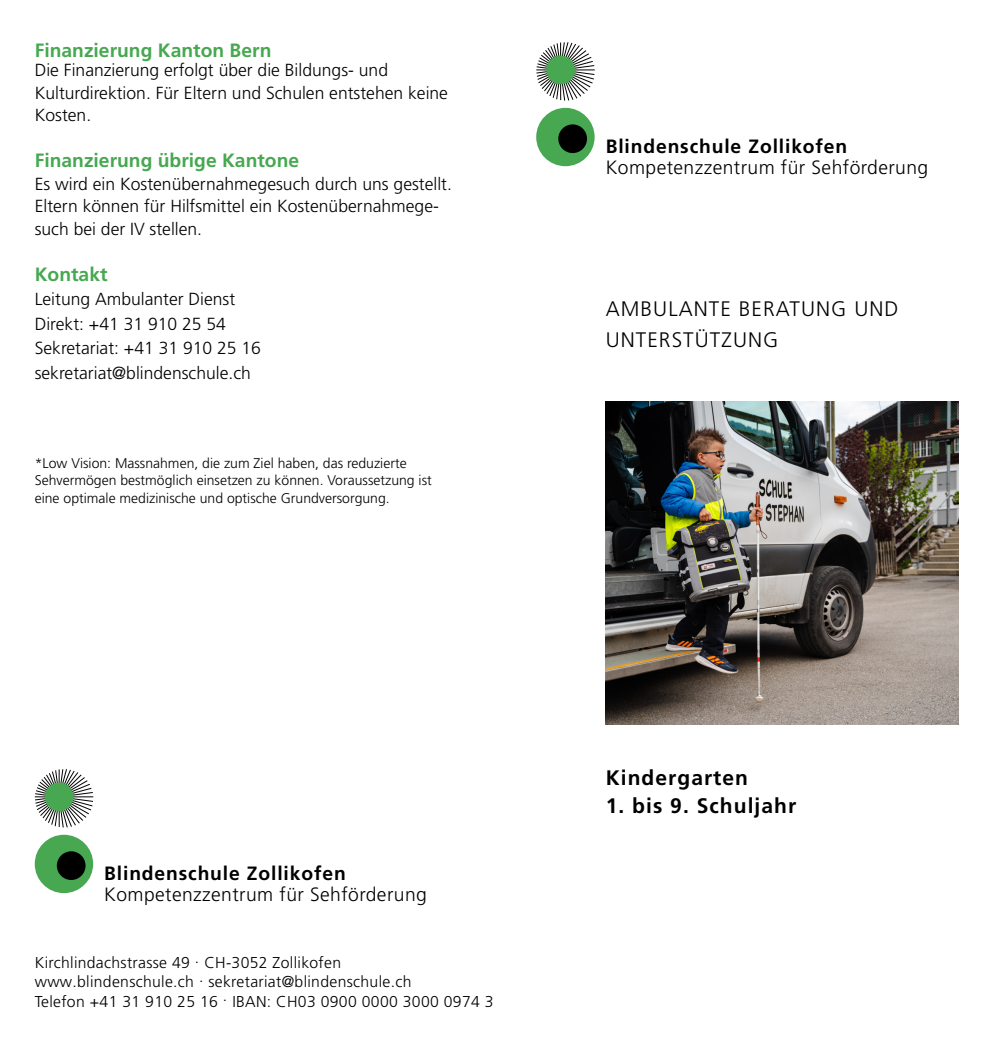
<style>
.page{position:relative;width:993px;height:1042px;background:#fff}
.page>*{position:absolute;margin:0;border:0;box-sizing:border-box;transform-origin:0 0}
.t1{font:300 21px/31.5px "Frutiger LT Pro";letter-spacing:.05em;color:#000}
.t2{font:700 21px "Frutiger LT Pro";letter-spacing:.05em;color:#000}
.t3{font:300 19.25px "Frutiger LT Pro";letter-spacing:.02em;color:#000}
.t4{font:700 19.25px "Frutiger LT Pro";color:#47a851}
.t5{font:700 19.25px "Frutiger LT Pro";letter-spacing:.045em;color:#000}
.t6{font:300 17.5px/22.8px "Frutiger LT Pro";color:#000}
.t7{font:300 15.75px/19.2px "Frutiger LT Pro";letter-spacing:.02em;color:#000}
.t8{font:300 14px/17.5px "Frutiger LT Pro";color:#000}
</style>
<div class="page">
<img style="left:605px;top:401px;width:352px;height:323px">
<div style="left:536px;top:108px;width:58px;height:58px;background:#47a851;border-radius:50%"></div>
<div style="left:558px;top:124px;width:29px;height:29px;background:#000;border-radius:50%"></div>
<svg style="left:536px;top:42px;width:59px;height:59px"></svg>
<div style="left:546px;top:56px;width:28px;height:28px;background:#47a851;border-radius:50%"></div>
<div style="left:35px;top:835px;width:58px;height:58px;background:#47a851;border-radius:50%"></div>
<div style="left:57px;top:851px;width:28px;height:29px;background:#000;border-radius:50%"></div>
<svg style="left:34px;top:769px;width:60px;height:59px"></svg>
<div style="left:45px;top:782px;width:28px;height:29px;background:#47a851;border-radius:50%"></div>
<p class="t4" style="left:35px;top:39px;width:238px">Finanzierung Kanton Bern</p>
<p class="t6" style="left:35px;top:59px;width:414px">Die Finanzierung erfolgt über die Bildungs- und<br>Kulturdirektion. Für Eltern und Schulen entstehen keine<br>Kosten.</p>
<p class="t4" style="left:35px;top:149px;width:266px">Finanzierung übrige Kantone</p>
<p class="t6" style="left:35px;top:172px;width:418px">Es wird ein Kostenübernahmegesuch durch uns gestellt.<br>Eltern können für Hilfsmittel ein Kostenübernahmege&shy;such bei der IV stellen.</p>
<p class="t4" style="left:35px;top:263px;width:74px">Kontakt</p>
<p class="t6" style="left:35px;top:287px;width:228px;line-height:24.5px">Leitung Ambulanter Dienst<br>Direkt: +41 31 910 25 54<br>Sekretariat: +41 31 910 25 16 sekretariat@blindenschule.ch</p>
<p class="t8" style="left:35px;top:454px;width:398px">*Low Vision: Massnahmen, die zum Ziel haben, das reduzierte<br>Sehvermögen bestmöglich einsetzen zu können. Voraussetzung ist eine optimale medizinische und optische Grundversorgung.</p>
<p class="t5" style="left:104px;top:861px;width:243px">Blindenschule Zollikofen</p>
<p class="t3" style="left:104px;top:883px;width:324px">Kompetenzzentrum für Sehförderung</p>
<p class="t7" style="left:35px;top:953px;width:460px">Kirchlindachstrasse 49 . CH-3052 Zollikofen www.blindenschule.ch . sekretariat@blindenschule.ch<br>Telefon +41 31 910 25 16 . IBAN: CH03 0900 0000 3000 0974 3</p>
<p class="t5" style="left:605px;top:135px;width:243px">Blindenschule Zollikofen</p>
<p class="t3" style="left:605px;top:156px;width:324px">Kompetenzzentrum für Sehförderung</p>
<p class="t1" style="left:605px;top:293px;width:294px">AMBULANTE BERATUNG UND<br>UNTERSTÜTZUNG</p>
<p class="t2" style="left:605px;top:765px;width:144px">Kindergarten</p>
<p class="t2" style="left:605px;top:793px;width:192px">1. bis 9. Schuljahr</p>
</div>
